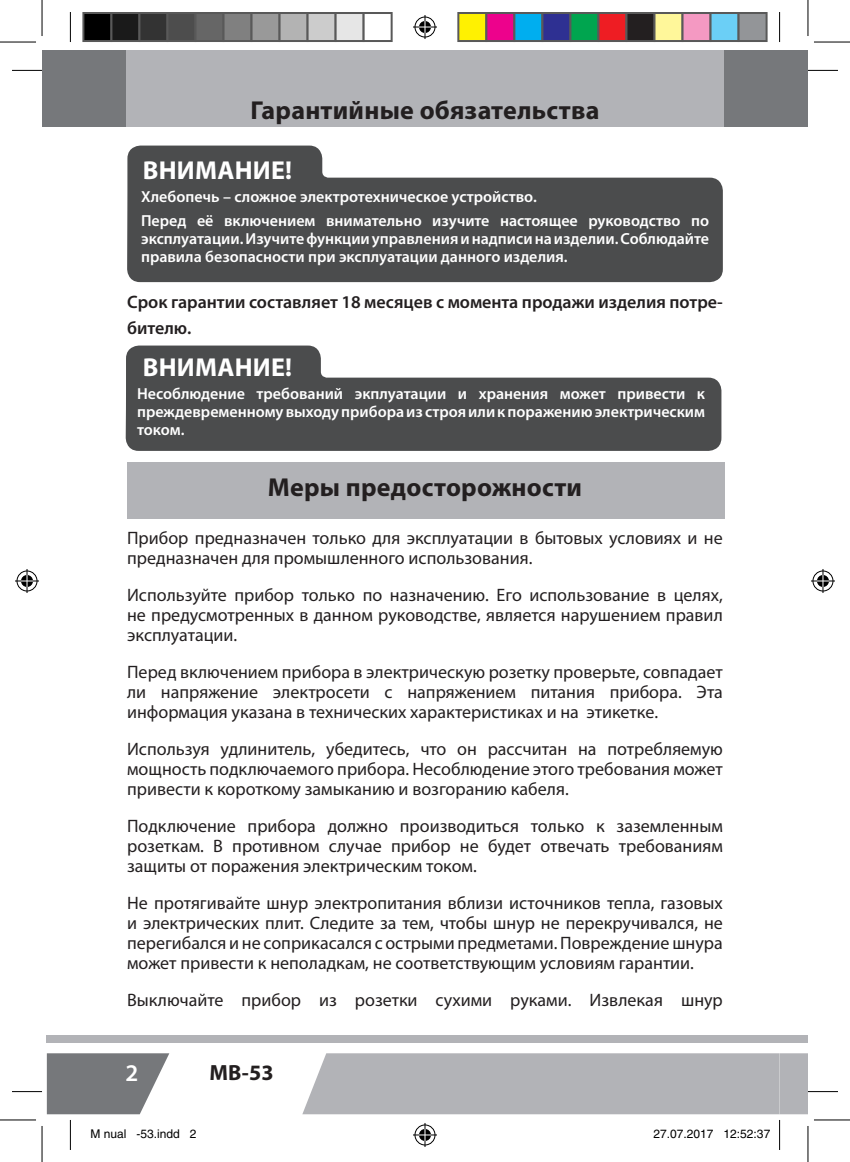
<style>
.page{position:relative;width:850px;height:1162px;background:#fff}
.page>*{position:absolute;margin:0;border:0;box-sizing:border-box;transform-origin:0 0}
.t1{font:700 26px "Myriad Pro";letter-spacing:.01em;color:#231f20}
.t2{font:700 26px "Myriad Pro";letter-spacing:.01em;color:#fff}
.t3{font:600 24px "Myriad Pro";color:#fff}
.t4{font:700 22px "Myriad Pro";color:#231f20}
.t5{font:18px/20px "Myriad Pro";color:#231f20;text-align:justify}
.t6{font:600 18px/25.6px "Myriad Pro";color:#231f20}
.t7{font:600 16px/18px "Myriad Pro";color:#fff}
.t8{font:12px "Helvetica";color:#000}
</style>
<div class="page">
<div style="left:778px;top:51px;width:29px;height:76px;background:#76787b"></div>
<div style="left:42px;top:51px;width:737px;height:76px;background:#76787b"></div>
<div style="left:126px;top:51px;width:597px;height:76px;background:#b2b3b7"></div>
<div style="left:779px;top:1034px;width:28px;height:8px;background:#b2b3b7"></div>
<div style="left:47px;top:1034px;width:733px;height:8px;background:#b2b3b7"></div>
<svg style="left:47px;top:1053px;width:122px;height:60px;background:#86888a"></svg>
<div style="left:303px;top:1053px;width:504px;height:60px;background:#b2b3b7"></div>
<svg style="left:126px;top:345px;width:595px;height:106px;fill:#4b4c4d"></svg>
<div style="left:127px;top:462px;width:597px;height:56px;background:#b2b3b7"></div>
<svg style="left:127px;top:145px;width:595px;height:137px;fill:#4b4c4d"></svg>
<hr style="left:12px;top:70px;width:30px;height:1px;background:#000">
<hr style="left:807px;top:70px;width:30px;height:1px;background:#000">
<hr style="left:12px;top:1090px;width:30px;height:1px;background:#000">
<hr style="left:807px;top:1090px;width:30px;height:1px;background:#000">
<hr style="left:70px;top:12px;width:1px;height:30px;background:#000">
<hr style="left:70px;top:1119px;width:1px;height:30px;background:#000">
<hr style="left:779px;top:12px;width:1px;height:30px;background:#000">
<hr style="left:779px;top:1119px;width:1px;height:30px;background:#000">
<hr style="left:0;top:42px;width:36px;height:1px;background:#000">
<hr style="left:813px;top:42px;width:36px;height:1px;background:#000">
<hr style="left:0;top:1119px;width:36px;height:1px;background:#000">
<hr style="left:813px;top:1119px;width:36px;height:1px;background:#000">
<hr style="left:42px;top:0;width:1px;height:36px;background:#000">
<hr style="left:42px;top:1125px;width:1px;height:36px;background:#000">
<hr style="left:807px;top:0;width:1px;height:36px;background:#000">
<hr style="left:807px;top:1125px;width:1px;height:36px;background:#000">
<svg style="left:413px;top:15px;width:24px;height:24px"></svg>
<svg style="left:413px;top:1123px;width:24px;height:23px"></svg>
<svg style="left:15px;top:569px;width:24px;height:24px"></svg>
<svg style="left:811px;top:569px;width:23px;height:24px"></svg>
<div style="left:83px;top:13px;width:28px;height:28px;background:#000"></div>
<div style="left:82px;top:12px;width:30px;height:30px;border:2px solid #595959"></div>
<div style="left:111px;top:13px;width:28px;height:28px;background:#1a1a1a"></div>
<div style="left:110px;top:12px;width:30px;height:30px;border:2px solid #595959"></div>
<div style="left:139px;top:13px;width:28px;height:28px;background:#333"></div>
<div style="left:138px;top:12px;width:30px;height:30px;border:2px solid #595959"></div>
<div style="left:167px;top:13px;width:28px;height:28px;background:#4d4d4d"></div>
<div style="left:166px;top:12px;width:30px;height:30px;border:2px solid #595959"></div>
<div style="left:195px;top:13px;width:28px;height:28px;background:#666"></div>
<div style="left:194px;top:12px;width:30px;height:30px;border:2px solid #595959"></div>
<div style="left:223px;top:13px;width:28px;height:28px;background:#808080"></div>
<div style="left:222px;top:12px;width:30px;height:30px;border:2px solid #595959"></div>
<div style="left:251px;top:13px;width:28px;height:28px;background:#999"></div>
<div style="left:250px;top:12px;width:30px;height:30px;border:2px solid #595959"></div>
<div style="left:279px;top:13px;width:28px;height:28px;background:#b3b3b3"></div>
<div style="left:278px;top:12px;width:30px;height:30px;border:2px solid #595959"></div>
<div style="left:307px;top:13px;width:28px;height:28px;background:#ccc"></div>
<div style="left:306px;top:12px;width:30px;height:30px;border:2px solid #595959"></div>
<div style="left:335px;top:13px;width:28px;height:28px;background:#e6e6e6"></div>
<div style="left:334px;top:12px;width:30px;height:30px;border:2px solid #595959"></div>
<div style="left:362px;top:12px;width:30px;height:30px;border:2px solid #595959"></div>
<div style="left:458px;top:13px;width:28px;height:28px;background:#fff101"></div>
<div style="left:457px;top:12px;width:30px;height:30px;border:2px solid #595959"></div>
<div style="left:486px;top:13px;width:28px;height:28px;background:#ed028c"></div>
<div style="left:485px;top:12px;width:30px;height:30px;border:2px solid #595959"></div>
<div style="left:514px;top:13px;width:28px;height:28px;background:#00aeef"></div>
<div style="left:513px;top:12px;width:30px;height:30px;border:2px solid #595959"></div>
<div style="left:542px;top:13px;width:28px;height:28px;background:#2e3092"></div>
<div style="left:541px;top:12px;width:30px;height:30px;border:2px solid #595959"></div>
<div style="left:570px;top:13px;width:28px;height:28px;background:#00a54f"></div>
<div style="left:569px;top:12px;width:30px;height:30px;border:2px solid #595959"></div>
<div style="left:598px;top:13px;width:28px;height:28px;background:#ee1d23"></div>
<div style="left:597px;top:12px;width:30px;height:30px;border:2px solid #595959"></div>
<div style="left:626px;top:13px;width:28px;height:28px;background:#231f20"></div>
<div style="left:625px;top:12px;width:30px;height:30px;border:2px solid #595959"></div>
<div style="left:654px;top:13px;width:28px;height:28px;background:#fff79a"></div>
<div style="left:653px;top:12px;width:30px;height:30px;border:2px solid #595959"></div>
<div style="left:682px;top:13px;width:28px;height:28px;background:#f499c2"></div>
<div style="left:681px;top:12px;width:30px;height:30px;border:2px solid #595959"></div>
<div style="left:710px;top:13px;width:28px;height:28px;background:#6bcff6"></div>
<div style="left:709px;top:12px;width:30px;height:30px;border:2px solid #595959"></div>
<div style="left:738px;top:13px;width:28px;height:28px;background:#939598"></div>
<div style="left:737px;top:12px;width:30px;height:30px;border:2px solid #595959"></div>
<div style="left:694px;top:1129px;width:5px;height:8px;border:1px solid #fff;border-radius:50%"></div>
<div style="left:693px;top:1128px;width:7px;height:10px;border:1px solid #fff;border-radius:50%"></div>
<h1 class="t1" style="left:250px;top:94px;width:350px">Гарантийные обязательства</h1>
<h1 class="t2" style="left:143px;top:153px;width:151px">ВНИМАНИЕ!</h1>
<p class="t7" style="left:141px;top:185px;width:569px;line-height:23.6px">Хлебопечь – сложное электротехническое устройство.<br>Перед её включением внимательно изучите настоящее руководство по</p>
<p class="t7" style="left:141px;top:229px;width:569px">эксплуатации. Изучите функции управления и надписи на изделии. Соблюдайте правила безопасности при эксплуатации данного изделия.</p>
<p class="t6" style="left:127px;top:288px;width:597px">Срок гарантии составляет 18 месяцев с момента продажи изделия потре&shy;бителю.</p>
<h1 class="t2" style="left:143px;top:350px;width:151px">ВНИМАНИЕ!</h1>
<p class="t7" style="left:137px;top:384px;width:569px;text-align:justify">Несоблюдение требований экплуатации и хранения может привести к преждевременному выходу прибора из строя или к поражению электрическим током.</p>
<h1 class="t1" style="left:268px;top:469px;width:316px">Меры предосторожности</h1>
<p class="t5" style="left:127px;top:527px;width:597px">Прибор предназначен только для эксплуатации в бытовых условиях и не предназначен для промышленного использования.</p>
<p class="t5" style="left:127px;top:584px;width:597px">Используйте прибор только по назначению. Его использование в целях, не предусмотренных в данном руководстве, является нарушением правил эксплуатации.</p>
<p class="t5" style="left:127px;top:661px;width:597px">Перед включением прибора в электрическую розетку проверьте, совпадает ли напряжение электросети с напряжением питания прибора. Эта информация указана в технических характеристиках и на этикетке.</p>
<p class="t5" style="left:127px;top:738px;width:597px">Используя удлинитель, убедитесь, что он рассчитан на потребляемую мощность подключаемого прибора. Несоблюдение этого требования может привести к короткому замыканию и возгоранию кабеля.</p>
<p class="t5" style="left:127px;top:815px;width:597px">Подключение прибора должно производиться только к заземленным розеткам. В противном случае прибор не будет отвечать требованиям защиты от поражения электрическим током.</p>
<p class="t5" style="left:127px;top:892px;width:597px">Не протягивайте шнур электропитания вблизи источников тепла, газовых и электрических плит. Следите за тем, чтобы шнур не перекручивался, не перегибался и не соприкасался с острыми предметами. Повреждение шнура может привести к неполадкам, не соответствующим условиям гарантии.</p>
<p class="t5" style="left:127px;top:989px;width:597px">Выключайте прибор из розетки сухими руками. Извлекая шнур</p>
<h2 class="t3" style="left:126px;top:1056px;width:14px">2</h2>
<p class="t4" style="left:209px;top:1057px;width:66px">МВ-53</p>
<p class="t8" style="left:90px;top:1126px;width:108px">M nual -53.indd 2</p>
<p class="t8" style="left:653px;top:1126px;width:118px">27.07.2017 12:52:37</p>
</div>
